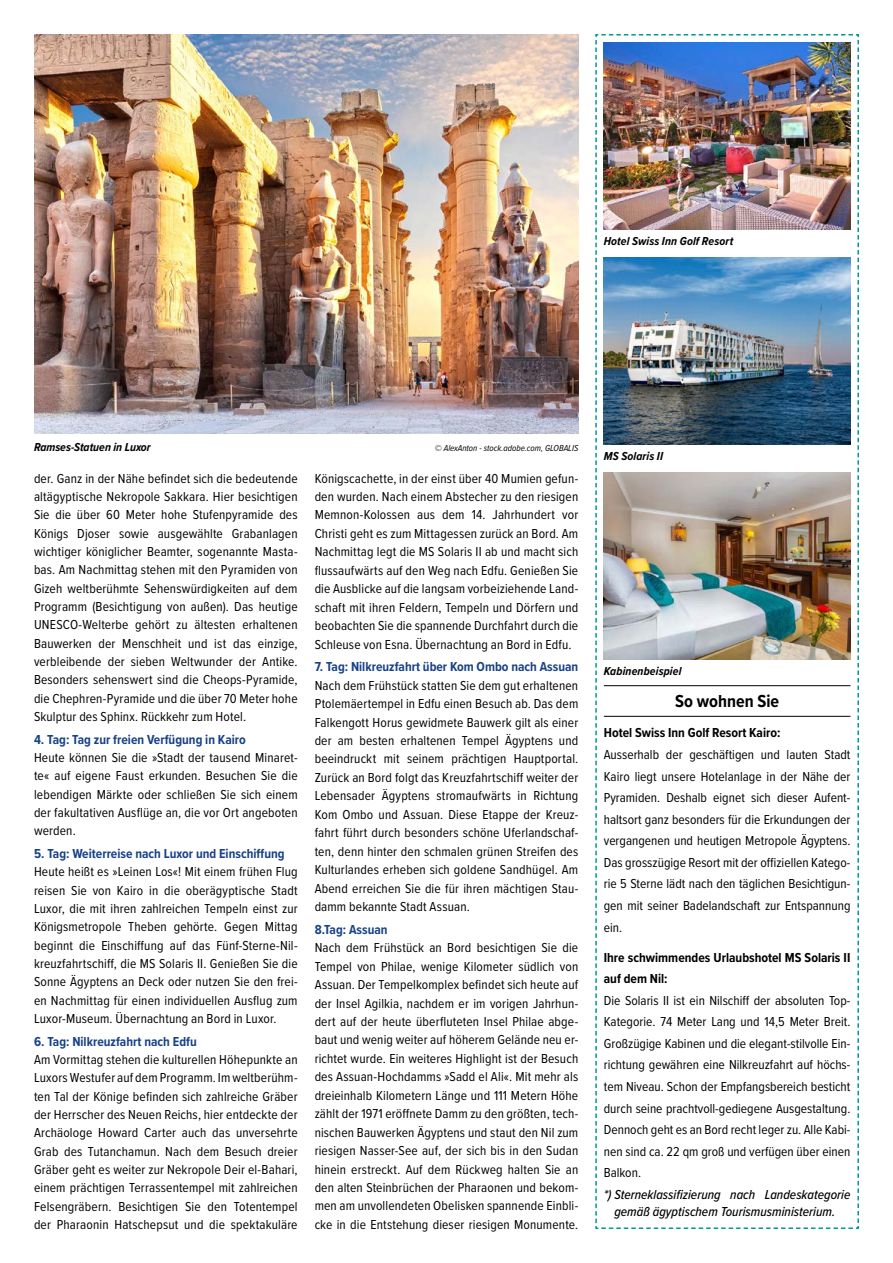
<style>
.page{position:relative;width:893px;height:1263px;background:#fff}
.page>*{position:absolute;margin:0;border:0;box-sizing:border-box;transform-origin:0 0}
.t1{font:700 18px "Proxima Nova Cond";color:#000}
.t2{font:13.5px/18.5px "Proxima Nova Cond";letter-spacing:.01em;color:#000;text-align:justify}
.t3{font:700 13.5px "Proxima Nova Cond";color:#184287}
.t4{font:italic 500 13.5px/17.4px "Proxima Nova Cond";color:#000;text-align:center}
.t5{font:700 13.5px/21.6px "Proxima Nova Cond";color:#000}
.t6{font:italic 700 12px "Proxima Nova Cond";letter-spacing:.01em;color:#000}
.t7{font:italic 9px "Proxima Nova Cond";color:#000}
</style>
<div class="page">
<img style="left:34px;top:34px;width:544px;height:400px">
<svg style="left:595px;top:34px;width:264px;height:1195px"></svg>
<img style="left:604px;top:43px;width:246px;height:187px">
<img style="left:604px;top:257px;width:246px;height:187px">
<img style="left:604px;top:472px;width:246px;height:187px">
<hr style="left:604px;top:685px;width:246px;height:1px;background:#000">
<hr style="left:604px;top:716px;width:246px;height:1px;background:#000">
<p class="t6" style="left:604px;top:233px;width:131px">Hotel Swiss Inn Golf Resort</p>
<p class="t6" style="left:34px;top:438px;width:118px">Ramses-Statuen in Luxor</p>
<p class="t7" style="left:435px;top:441px;width:145px">© AlexAnton - stock.adobe.com, GLOBALIS</p>
<p class="t2" style="left:34px;top:468px;width:265px">der. Ganz in der Nähe befindet sich die bedeutende altägyptische Nekropole Sakkara. Hier besichtigen Sie die über 60 Meter hohe Stufenpyramide des Königs Djoser sowie ausgewählte Grabanlagen wichtiger königlicher Beamter, sogenannte Masta&shy;bas. Am Nachmittag stehen mit den Pyramiden von Gizeh weltberühmte Sehenswürdigkeiten auf dem Programm (Besichtigung von außen). Das heutige UNESCO-Welterbe gehört zu ältesten erhaltenen Bauwerken der Menschheit und ist das einzige, verbleibende der sieben Weltwunder der Antike.<br>Besonders sehenswert sind die Cheops-Pyramide, die Chephren-Pyramide und die über 70 Meter hohe Skulptur des Sphinx. Rückkehr zum Hotel.</p>
<p class="t3" style="left:34px;top:729px;width:213px">4. Tag: Tag zur freien Verfügung in Kairo</p>
<p class="t2" style="left:34px;top:748px;width:265px">Heute können Sie die »Stadt der tausend Minaret&shy;te« auf eigene Faust erkunden. Besuchen Sie die lebendigen Märkte oder schließen Sie sich einem der fakultativen Ausflüge an, die vor Ort angeboten werden.</p>
<p class="t3" style="left:34px;top:843px;width:252px">5. Tag: Weiterreise nach Luxor und Einschiffung</p>
<p class="t2" style="left:34px;top:862px;width:265px">Heute heißt es »Leinen Los«! Mit einem frühen Flug reisen Sie von Kairo in die oberägyptische Stadt Luxor, die mit ihren zahlreichen Tempeln einst zur Königsmetropole Theben gehörte. Gegen Mittag beginnt die Einschiffung auf das Fünf-Sterne-Nil&shy;kreuzfahrtschiff, die MS Solaris II. Genießen Sie die Sonne Ägyptens an Deck oder nutzen Sie den frei&shy;en Nachmittag für einen individuellen Ausflug zum Luxor-Museum. Übernachtung an Bord in Luxor.</p>
<p class="t3" style="left:34px;top:1031px;width:164px">6. Tag: Nilkreuzfahrt nach Edfu</p>
<p class="t2" style="left:34px;top:1050px;width:265px">Am Vormittag stehen die kulturellen Höhepunkte an Luxors Westufer auf dem Programm. Im weltberühm&shy;ten Tal der Könige befinden sich zahlreiche Gräber der Herrscher des Neuen Reichs, hier entdeckte der Archäologe Howard Carter auch das unversehrte Grab des Tutanchamun. Nach dem Besuch dreier Gräber geht es weiter zur Nekropole Deir el-Bahari, einem prächtigen Terrassentempel mit zahlreichen Felsengräbern. Besichtigen Sie den Totentempel der Pharaonin Hatschepsut und die spektakuläre</p>
<p class="t2" style="left:315px;top:468px;width:265px">Königscachette, in der einst über 40 Mumien gefun&shy;den wurden. Nach einem Abstecher zu den riesigen Memnon-Kolossen aus dem 14. Jahrhundert vor Christi geht es zum Mittagessen zurück an Bord. Am Nachmittag legt die MS Solaris II ab und macht sich flussaufwärts auf den Weg nach Edfu. Genießen Sie die Ausblicke auf die langsam vorbeiziehende Land&shy;schaft mit ihren Feldern, Tempeln und Dörfern und beobachten Sie die spannende Durchfahrt durch die Schleuse von Esna. Übernachtung an Bord in Edfu.</p>
<p class="t3" style="left:315px;top:657px;width:265px">7. Tag: Nilkreuzfahrt über Kom Ombo nach Assuan</p>
<p class="t2" style="left:315px;top:675px;width:265px">Nach dem Frühstück statten Sie dem gut erhaltenen Ptolemäertempel in Edfu einen Besuch ab. Das dem Falkengott Horus gewidmete Bauwerk gilt als einer der am besten erhaltenen Tempel Ägyptens und beeindruckt mit seinem prächtigen Hauptportal.<br>Zurück an Bord folgt das Kreuzfahrtschiff weiter der Lebensader Ägyptens stromaufwärts in Richtung Kom Ombo und Assuan. Diese Etappe der Kreuz&shy;fahrt führt durch besonders schöne Uferlandschaf&shy;ten, denn hinter den schmalen grünen Streifen des Kulturlandes erheben sich goldene Sandhügel. Am Abend erreichen Sie die für ihren mächtigen Stau&shy;damm bekannte Stadt Assuan.</p>
<p class="t3" style="left:315px;top:919px;width:74px">8.Tag: Assuan</p>
<p class="t2" style="left:315px;top:938px;width:265px">Nach dem Frühstück an Bord besichtigen Sie die Tempel von Philae, wenige Kilometer südlich von Assuan. Der Tempelkomplex befindet sich heute auf der Insel Agilkia, nachdem er im vorigen Jahrhun&shy;dert auf der heute überfluteten Insel Philae abge&shy;baut und wenig weiter auf höherem Gelände neu er&shy;richtet wurde. Ein weiteres Highlight ist der Besuch des Assuan-Hochdamms »Sadd el Ali«. Mit mehr als dreieinhalb Kilometern Länge und 111 Metern Höhe zählt der 1971 eröffnete Damm zu den größten, tech&shy;nischen Bauwerken Ägyptens und staut den Nil zum riesigen Nasser-See auf, der sich bis in den Sudan hinein erstreckt. Auf dem Rückweg halten Sie an den alten Steinbrüchen der Pharaonen und bekom&shy;men am unvollendeten Obelisken spannende Einbli&shy;cke in die Entstehung dieser riesigen Monumente.</p>
<p class="t6" style="left:604px;top:447px;width:61px">MS Solaris II</p>
<p class="t6" style="left:604px;top:662px;width:79px">Kabinenbeispiel</p>
<h1 class="t1" style="left:675px;top:688px;width:106px">So wohnen Sie</h1>
<p class="t5" style="left:604px;top:722px;width:178px">Hotel Swiss Inn Golf Resort Kairo:</p>
<p class="t2" style="left:604px;top:743px;width:248px;line-height:21.6px">Ausserhalb der geschäftigen und lauten Stadt Kairo liegt unsere Hotelanlage in der Nähe der Pyramiden. Deshalb eignet sich dieser Aufent&shy;haltsort ganz besonders für die Erkundungen der vergangenen und heutigen Metropole Ägyptens.<br>Das grosszügige Resort mit der offiziellen Katego&shy;rie 5 Sterne lädt nach den täglichen Besichtigun&shy;gen mit seiner Badelandschaft zur Entspannung ein.</p>
<p class="t5" style="left:604px;top:946px;width:248px">Ihre schwimmendes Urlaubshotel MS Solaris II auf dem Nil:</p>
<p class="t2" style="left:604px;top:989px;width:248px;line-height:21.6px">Die Solaris II ist ein Nilschiff der absoluten Top-Kategorie. 74 Meter Lang und 14,5 Meter Breit.<br>Großzügige Kabinen und die elegant-stilvolle Ein&shy;richtung gewähren eine Nilkreuzfahrt auf höchs&shy;tem Niveau. Schon der Empfangsbereich besticht durch seine prachtvoll-gediegene Ausgestaltung.<br>Dennoch geht es an Bord recht leger zu. Alle Kabi&shy;nen sind ca. 22 qm groß und verfügen über einen Balkon.</p>
<p class="t4" style="left:604px;top:1185px;width:248px">*) Sterneklassifizierung nach Landeskategorie gemäß ägyptischem Tourismusministerium.</p>
</div>
